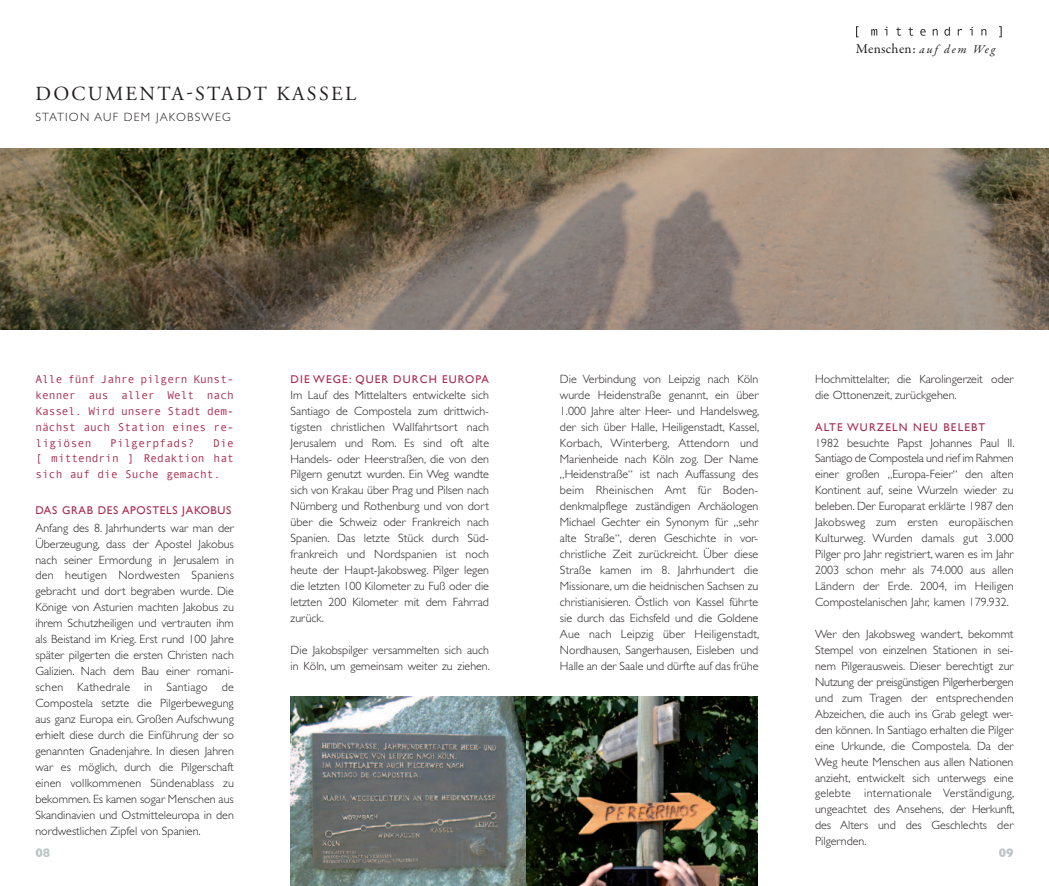
<style>
.page{position:relative;width:1049px;height:886px;background:#fff}
.page>*{position:absolute;margin:0;border:0;box-sizing:border-box;transform-origin:0 0}
.t1{font:20px "Adobe Garamond Pro";letter-spacing:.115em;color:#231f20}
.t2{font:13.75px "Garamond Premr Pro";letter-spacing:.02em;color:#231f20}
.t3{font:700 12.5px "Gill Sans";color:#bdc5c6}
.t4{font:300 12px/16px "Gill Sans Std";color:#231f20;text-align:justify}
.t5{font:italic 12px "Garamond Premr Pro";letter-spacing:.16em;color:#231f20}
.t6{font:11.25px/16px "Andale Mono";color:#a82a4c;text-align:justify}
.t7{font:11.25px "Gill Sans";letter-spacing:.06em;color:#a82a4c}
.t8{font:11.25px "Gill Sans";letter-spacing:.1em;color:#a82a4c}
.t9{font:11.25px "Andale Mono";letter-spacing:.025em;color:#a82a4c}
</style>
<div class="page">
<svg style="left:856px;top:26px;width:2px;height:11px"></svg>
<svg style="left:871px;top:29px;width:6px;height:7px"></svg>
<svg style="left:896px;top:27px;width:5px;height:9px"></svg>
<svg style="left:908px;top:27px;width:5px;height:9px"></svg>
<svg style="left:920px;top:29px;width:6px;height:7px"></svg>
<svg style="left:933px;top:29px;width:5px;height:7px"></svg>
<svg style="left:944px;top:27px;width:6px;height:9px"></svg>
<svg style="left:958px;top:29px;width:4px;height:7px"></svg>
<svg style="left:970px;top:27px;width:3px;height:9px"></svg>
<svg style="left:981px;top:29px;width:5px;height:7px"></svg>
<svg style="left:999px;top:26px;width:3px;height:11px"></svg>
<img style="left:291px;top:696px;width:467px;height:190px">
<img style="left:0;top:149px;width:1049px;height:180px">
<h1 class="t1" style="left:36px;top:82px;width:322px">DOCUMENTA-STADT KASSEL</h1>
<p class="t4" style="left:35px;top:109px;width:16px">Station</p>
<p class="t4" style="left:94px;top:109px;width:9px">auf</p>
<p class="t4" style="left:124px;top:109px;width:10px">dem</p>
<p class="t4" style="left:156px;top:109px;width:14px">Jakobsweg</p>
<p class="t2" style="left:856px;top:41px;width:62px">Menschen:</p>
<p class="t5" style="left:919px;top:42px;width:77px">auf dem Weg</p>
<p class="t6" style="left:35px;top:370px;width:200px">Alle fünf Jahre pilgern Kunst&shy;kenner aus aller Welt nach Kassel. Wird unsere Stadt dem&shy;nächst auch Station eines re&shy;ligiösen</p>
<p class="t9" style="left:110px;top:435px;width:86px">Pilgerpfads?</p>
<p class="t6" style="left:35px;top:434px;width:200px;text-indent:178px">Die [ mittendrin ] Redaktion hat sich auf die Suche gemacht.</p>
<p class="t7" style="left:35px;top:504px;width:197px">DAS GRAB DES APOSTELS JAKOBUS</p>
<p class="t4" style="left:35px;top:520px;width:200px">Anfang des 8. Jahrhunderts war man der Überzeugung, dass der Apostel Jakobus nach seiner Ermordung in Jerusalem in den heutigen Nordwesten Spaniens gebracht und dort begraben wurde. Die Könige von Asturien machten Jakobus zu ihrem Schutzheiligen und vertrauten ihm als Beistand im Krieg. Erst rund 100 Jahre später pilgerten die ersten Christen nach Galizien. Nach dem Bau einer romani&shy;schen Kathedrale in Santiago de Compostela setzte die Pilgerbewegung aus ganz Europa ein. Großen Aufschwung erhielt diese durch die Einführung der so genannten Gnadenjahre. In diesen Jahren war es möglich, durch die Pilgerschaft einen vollkommenen Sündenablass zu bekommen. Es kamen sogar Menschen aus Skandinavien und Ostmitteleuropa in den nordwestlichen Zipfel von Spanien.</p>
<p class="t3" style="left:35px;top:846px;width:16px">08</p>
<p class="t8" style="left:291px;top:373px;width:200px">DIE WEGE: QUER DURCH EUROPA</p>
<p class="t4" style="left:291px;top:387px;width:200px">Im Lauf des Mittelalters entwickelte sich Santiago de Compostela zum drittwich&shy;tigsten christlichen Wallfahrtsort nach Jerusalem und Rom. Es sind oft alte Handels- oder Heerstraßen, die von den Pilgern genutzt wurden. Ein Weg wandte sich von Krakau über Prag und Pilsen nach Nürnberg und Rothenburg und von dort über die Schweiz oder Frankreich nach Spanien. Das letzte Stück durch Süd&shy;frankreich und Nordspanien ist noch heute der Haupt-Jakobsweg. Pilger legen die letzten 100 Kilometer zu Fuß oder die letzten 200 Kilometer mit dem Fahrrad zurück.</p>
<p class="t4" style="left:291px;top:642px;width:201px">Die Jakobspilger versammelten sich auch in Köln, um gemeinsam weiter zu ziehen.</p>
<p class="t4" style="left:560px;top:371px;width:201px">Die Verbindung von Leipzig nach Köln wurde Heidenstraße genannt, ein über 1.000 Jahre alter Heer- und Handelsweg, der sich über Halle, Heiligenstadt, Kassel, Korbach, Winterberg, Attendorn und Marienheide nach Köln zog. Der Name „Heidenstraße“ ist nach Auffassung des beim Rheinischen Amt für Boden&shy;denkmalpflege zuständigen Archäologen Michael Gechter ein Synonym für „sehr alte Straße“, deren Geschichte in vor&shy;christliche Zeit zurückreicht. Über diese Straße kamen im 8. Jahrhundert die Missionare, um die heidnischen Sachsen zu christianisieren. Östlich von Kassel führte sie durch das Eichsfeld und die Goldene Aue nach Leipzig über Heiligenstadt, Nordhausen, Sangerhausen, Eisleben und Halle an der Saale und dürfte auf das frühe</p>
<p class="t4" style="left:815px;top:371px;width:200px">Hochmittelalter, die Karolingerzeit oder die Ottonenzeit, zurückgehen.</p>
<p class="t7" style="left:815px;top:420px;width:8px">ALTE</p>
<p class="t7" style="left:847px;top:420px;width:11px">WUR</p>
<p class="t7" style="left:877px;top:420px;width:17px">ZELN</p>
<p class="t7" style="left:913px;top:420px;width:9px">NEU</p>
<p class="t7" style="left:943px;top:420px;width:8px">BELEBT</p>
<p class="t4" style="left:815px;top:435px;width:201px">1982 besuchte Papst Johannes Paul II.<br>Santiago de Compostela und rief im Rahmen einer großen „Europa-Feier“ den alten Kontinent auf, seine Wurzeln wieder zu beleben. Der Europarat erklärte 1987 den Jakobsweg zum ersten europäischen Kulturweg. Wurden damals gut 3.000<br>Pilger pro Jahr registriert, waren es im Jahr 2003 schon mehr als 74.000 aus allen Ländern der Erde. 2004, im Heiligen Compostelanischen Jahr, kamen 179.932.</p>
<p class="t4" style="left:815px;top:626px;width:201px">Wer den Jakobsweg wandert, bekommt Stempel von einzelnen Stationen in sei&shy;nem Pilgerausweis. Dieser berechtigt zur Nutzung der preisgünstigen Pilgerherbergen und zum Tragen der entsprechenden Abzeichen, die auch ins Grab gelegt wer&shy;den können. In Santiago erhalten die Pilger eine Urkunde, die Compostela. Da der Weg heute Menschen aus allen Nationen anzieht, entwickelt sich unterwegs eine gelebte internationale Verständigung, ungeachtet des Ansehens, der Herkunft, des Alters und des Geschlechts der Pilgernden.</p>
<p class="t3" style="left:999px;top:846px;width:16px">09</p>
</div>
